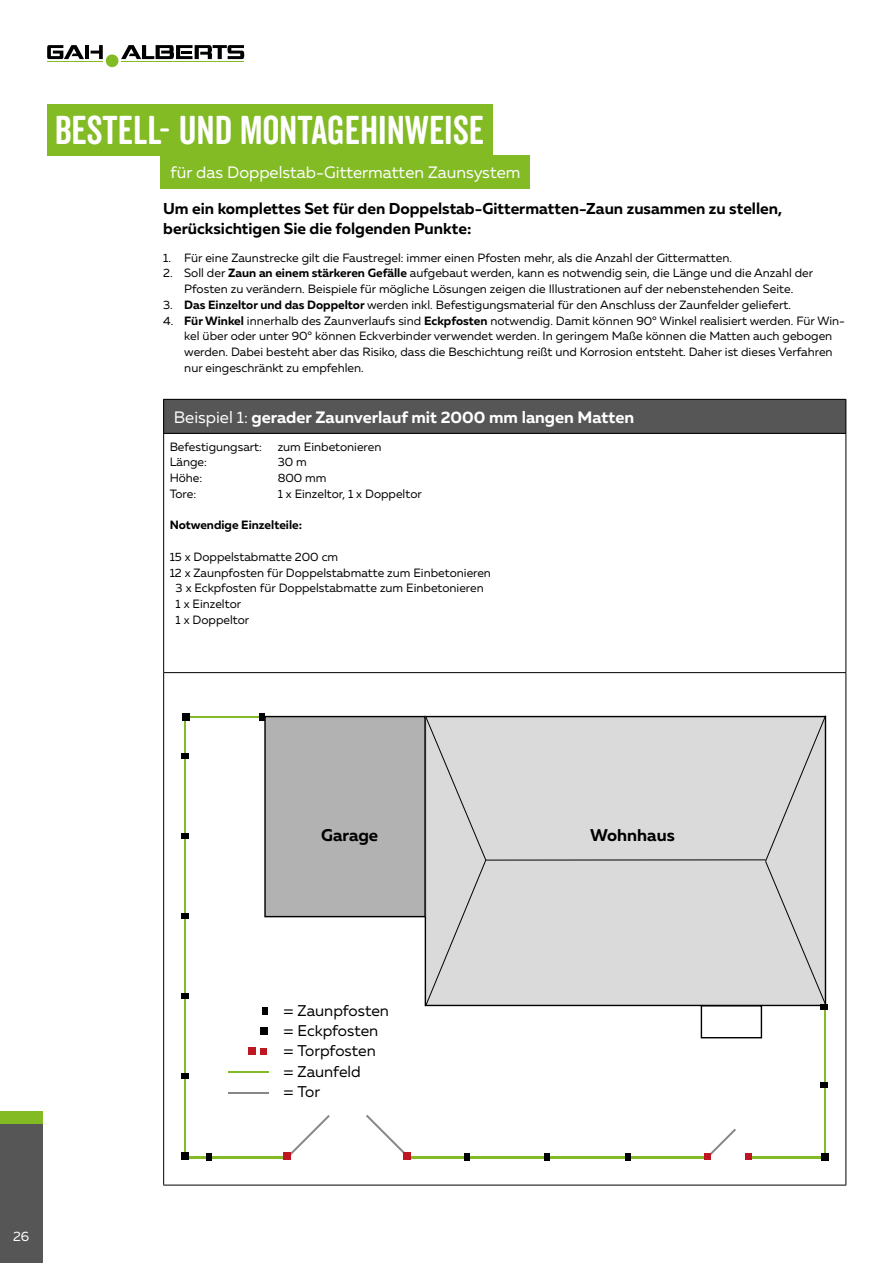
<style>
.page{position:relative;width:893px;height:1263px;background:#fff}
.page>*{position:absolute;margin:0;border:0;box-sizing:border-box;transform-origin:0 0}
.t1{font:39px "Veneer Clean Soft";color:#fff}
.t2{font:700 16.95px "Muller";color:#000}
.t3{font:700 16.5px "Muller";color:#fff}
.t4{font:16.5px "Muller";color:#fff}
.t5{font:700 15.75px/19.5px "Muller";color:#000}
.t6{font:15.6px/20.2px "Muller";color:#000}
.t7{font:13.5px "Muller";color:#fff}
.t8{font:12px/15.8px "Muller";color:#000;text-align:center}
.t9{font:700 12px "Muller";color:#000}
.s1{font-weight:700}
.s2{font-weight:400}
.s3{font-family:"Helvetica Neue LT Pro";font-stretch:condensed;font-size:16.95px}
</style>
<div class="page">
<div style="left:164px;top:399px;width:682px;height:34px;background:#565656"></div>
<hr style="left:163px;top:399px;width:683px;height:1px;background:#000">
<hr style="left:163px;top:400px;width:1px;height:33px;background:#000">
<hr style="left:845px;top:400px;width:1px;height:33px;background:#000">
<hr style="left:163px;top:433px;width:683px;height:1px;background:#000">
<hr style="left:163px;top:434px;width:1px;height:238px;background:#000">
<hr style="left:845px;top:434px;width:1px;height:238px;background:#000">
<hr style="left:163px;top:672px;width:683px;height:1px;background:#000">
<hr style="left:163px;top:673px;width:1px;height:512px;background:#000">
<hr style="left:845px;top:673px;width:1px;height:512px;background:#000">
<hr style="left:163px;top:1185px;width:683px;height:1px;background:#000">
<hr style="left:184px;top:1078px;width:2px;height:80px;background:#83bb26">
<hr style="left:184px;top:716px;width:80px;height:2px;background:#83bb26">
<hr style="left:184px;top:716px;width:2px;height:60px;background:#83bb26">
<hr style="left:824px;top:1080px;width:2px;height:80px;background:#83bb26">
<svg style="left:710px;top:1129px;width:26px;height:26px"></svg>
<div style="left:425px;top:716px;width:400px;height:289px;background:#dadada"></div>
<div style="left:265px;top:716px;width:160px;height:201px;background:#b3b2b2"></div>
<div style="left:264px;top:716px;width:162px;height:201px;border:1px solid #000"></div>
<div style="left:701px;top:1005px;width:61px;height:33px;border:1px solid #000"></div>
<hr style="left:184px;top:1156px;width:104px;height:2px;background:#83bb26">
<hr style="left:556px;top:1156px;width:80px;height:2px;background:#83bb26">
<hr style="left:630px;top:1156px;width:80px;height:2px;background:#83bb26">
<hr style="left:479px;top:1156px;width:80px;height:2px;background:#83bb26">
<hr style="left:405px;top:1156px;width:80px;height:2px;background:#83bb26">
<hr style="left:748px;top:1156px;width:80px;height:2px;background:#83bb26">
<svg style="left:291px;top:1115px;width:39px;height:40px"></svg>
<svg style="left:366px;top:1115px;width:39px;height:43px"></svg>
<hr style="left:824px;top:1005px;width:2px;height:80px;background:#83bb26">
<hr style="left:184px;top:849px;width:2px;height:80px;background:#83bb26">
<hr style="left:184px;top:774px;width:2px;height:80px;background:#83bb26">
<hr style="left:184px;top:1000px;width:2px;height:81px;background:#83bb26">
<hr style="left:184px;top:926px;width:2px;height:80px;background:#83bb26">
<svg style="left:425px;top:716px;width:62px;height:290px"></svg>
<svg style="left:765px;top:715px;width:61px;height:290px"></svg>
<hr style="left:486px;top:859px;width:279px;height:1px;background:#000">
<hr style="left:229px;top:1071px;width:40px;height:2px;background:#83bb26">
<hr style="left:229px;top:1091px;width:40px;height:2px;background:#878787">
<svg style="left:259px;top:713px;width:5px;height:7px"></svg>
<div style="left:181px;top:753px;width:8px;height:5px;background:#000"></div>
<div style="left:181px;top:833px;width:8px;height:5px;background:#000"></div>
<div style="left:181px;top:913px;width:8px;height:5px;background:#000"></div>
<div style="left:181px;top:993px;width:8px;height:5px;background:#000"></div>
<div style="left:181px;top:1073px;width:8px;height:5px;background:#000"></div>
<div style="left:182px;top:713px;width:8px;height:8px;background:#000"></div>
<div style="left:181px;top:1152px;width:8px;height:8px;background:#000"></div>
<div style="left:283px;top:1152px;width:8px;height:8px;background:#be1622"></div>
<div style="left:404px;top:1152px;width:7px;height:8px;background:#be1622"></div>
<svg style="left:207px;top:1153px;width:5px;height:7px"></svg>
<svg style="left:464px;top:1153px;width:5px;height:7px"></svg>
<div style="left:544px;top:1153px;width:6px;height:7px;background:#000"></div>
<svg style="left:625px;top:1153px;width:5px;height:7px"></svg>
<div style="left:821px;top:1153px;width:7px;height:8px;background:#000"></div>
<div style="left:820px;top:1005px;width:8px;height:5px;background:#000"></div>
<div style="left:820px;top:1082px;width:8px;height:5px;background:#000"></div>
<div style="left:704px;top:1153px;width:7px;height:7px;background:#be1622"></div>
<div style="left:745px;top:1153px;width:6px;height:7px;background:#be1622"></div>
<div style="left:262px;top:1007px;width:5px;height:8px;background:#000"></div>
<div style="left:248px;top:1047px;width:7px;height:8px;background:#be1622"></div>
<svg style="left:261px;top:1048px;width:6px;height:6px"></svg>
<div style="left:261px;top:1027px;width:7px;height:8px;background:#000"></div>
<div style="left:47px;top:104px;width:445px;height:51px;background:#82bb24"></div>
<div style="left:160px;top:155px;width:370px;height:34px;background:#82bb24"></div>
<div style="left:0;top:1124px;width:43px;height:139px;background:#565656"></div>
<div style="left:0;top:1111px;width:43px;height:13px;background:#82bb24"></div>
<svg style="left:47px;top:45px;width:37px;height:14px"></svg>
<hr style="left:85px;top:45px;width:4px;height:14px;background:#000">
<svg style="left:91px;top:45px;width:12px;height:14px"></svg>
<hr style="left:121px;top:61px;width:123px;height:1px;background:#82bb24">
<hr style="left:47px;top:61px;width:56px;height:1px;background:#82bb24">
<svg style="left:121px;top:45px;width:123px;height:14px"></svg>
<div style="left:106px;top:54px;width:12px;height:13px;background:#82bb24;border-radius:50%"></div>
<h1 class="t1" style="left:55px;top:106px;width:431px">BESTELL- UND MONTAGEHINWEISE</h1>
<h3 class="t4" style="left:170px;top:163px;width:352px">für das Doppelstab-Gittermatten Zaunsystem</h3>
<h3 class="t5" style="left:163px;top:199px;width:620px">Um ein komplettes Set für den Doppelstab-Gittermatten-Zaun zusammen zu stellen, berücksichtigen Sie die folgenden Punkte:</h3>
<p class="t8" style="left:163px;top:249px;width:570px">1. Für eine Zaunstrecke gilt die Faustregel: immer einen Pfosten mehr, als die Anzahl der Gittermatten.</p>
<p class="t8" style="left:163px;top:265px;width:651px">2. Soll der <span class="s1">Zaun an einem stärkeren Gefälle</span> aufgebaut werden, kann es notwendig sein, die Länge und die Anzahl der<br>Pfosten zu verändern. Beispiele für mögliche Lösungen zeigen die Illustrationen auf der nebenstehenden Seite.</p>
<p class="t8" style="left:163px;top:297px;width:629px">3. <span class="s1">Das Einzeltor und das Doppeltor</span> werden inkl. Befestigungsmaterial für den Anschluss der Zaunfelder geliefert.</p>
<p class="t8" style="left:184px;top:312px;width:662px;text-align:left;text-indent:-21px">4. <span class="s1">Für Winkel</span> innerhalb des Zaunverlaufs sind <span class="s1">Eckpfosten</span> notwendig. Damit können 90° Winkel realisiert werden. Für Win&shy;kel über oder unter 90° können Eckverbinder verwendet werden. In geringem Maße können die Matten auch gebogen werden. Dabei besteht aber das Risiko, dass die Beschichtung reißt und Korrosion entsteht. Daher ist dieses Verfahren nur eingeschränkt zu empfehlen.</p>
<h3 class="t3" style="left:174px;top:407px;width:462px"><span class="s2">Beispiel 1:</span> gerader Zaunverlauf mit 2000 mm langen Matten</h3>
<p class="t8" style="left:170px;top:438px;width:94px">Befestigungsart:</p>
<p class="t8" style="left:278px;top:438px;width:105px">zum Einbetonieren</p>
<p class="t8" style="left:170px;top:454px;width:39px">Länge:</p>
<p class="t8" style="left:278px;top:454px;width:31px">30 m</p>
<p class="t8" style="left:170px;top:470px;width:34px">Höhe:</p>
<p class="t8" style="left:278px;top:470px;width:50px">800 mm</p>
<p class="t8" style="left:170px;top:486px;width:28px">Tore:</p>
<p class="t8" style="left:278px;top:486px;width:146px">1 x Einzeltor, 1 x Doppeltor</p>
<p class="t9" style="left:170px;top:518px;width:134px">Notwendige Einzelteile:</p>
<p class="t8" style="left:170px;top:549px;width:170px">15 x Doppelstabmatte 200 cm</p>
<p class="t8" style="left:170px;top:564px;width:323px">12 x Zaunpfosten für Doppelstabmatte zum Einbetonieren</p>
<p class="t8" style="left:176px;top:580px;width:310px">3 x Eckpfosten für Doppelstabmatte zum Einbetonieren</p>
<p class="t8" style="left:176px;top:596px;width:67px">1 x Einzeltor</p>
<p class="t8" style="left:176px;top:612px;width:75px">1 x Doppeltor</p>
<p class="t7" style="left:13px;top:1227px;width:18px">26</p>
<h2 class="t2" style="left:321px;top:824px;width:59px">Garage</h2>
<h2 class="t2" style="left:590px;top:824px;width:86px">Wohnhaus</h2>
<h3 class="t6" style="left:283px;top:1000px;width:107px"><span class="s3">=</span> Zaunpfosten <span class="s3">=</span> Eckpfosten <span class="s3">=</span> Torpfosten <span class="s3">=</span> Zaunfeld<br><span class="s3">=</span> Tor</h3>
</div>
